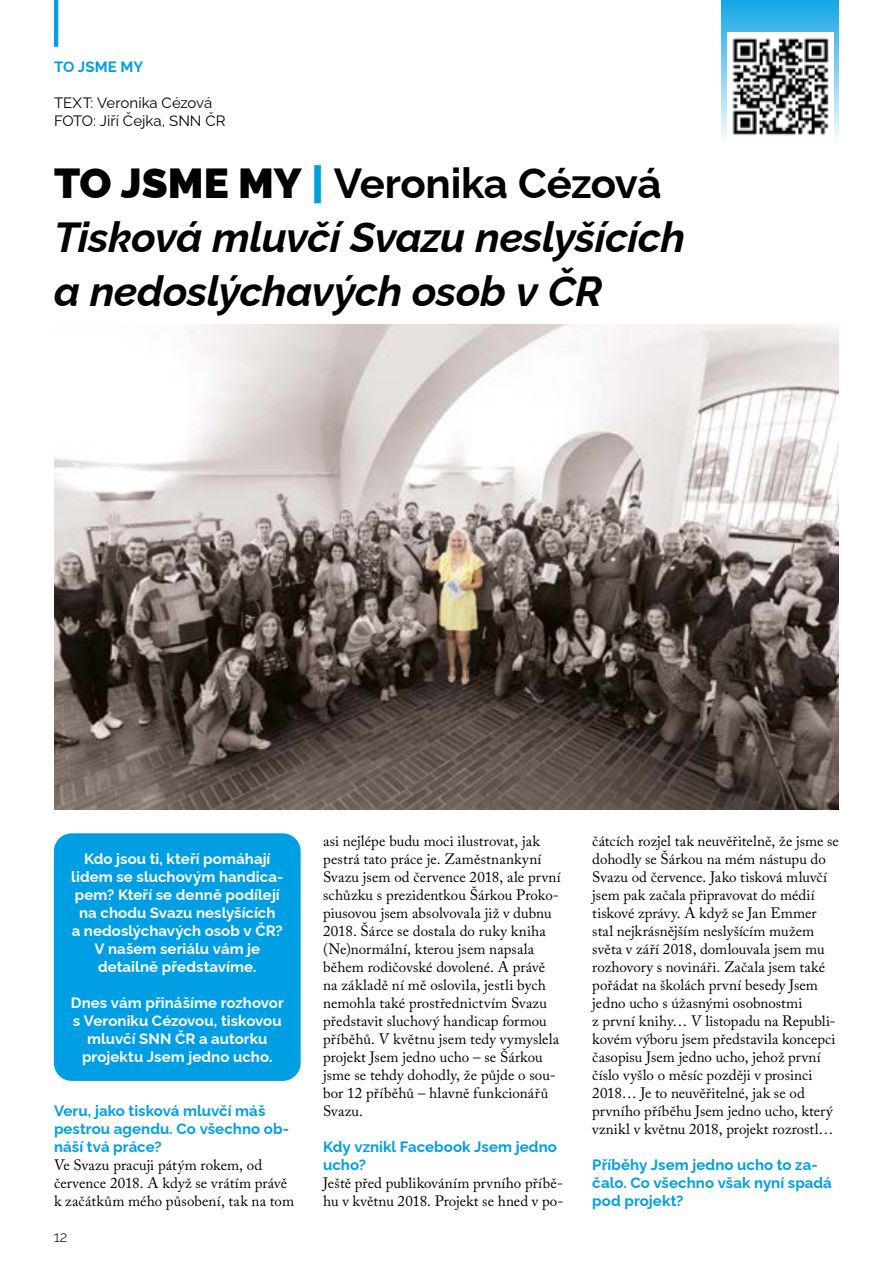
<style>
.page{position:relative;width:893px;height:1263px;background:#fff}
.page>*{position:absolute;margin:0;border:0;box-sizing:border-box;transform-origin:0 0}
.t1{font:italic 700 42px/54px "Raleway";letter-spacing:-.01em;color:#000}
.t2{font:15px/18px "Adobe Caslon Pro";letter-spacing:.005em;color:#000}
.t3{font:700 15px/18px "Raleway";letter-spacing:.005em;color:#fff;text-align:center}
.t4{font:700 15px/18px "Raleway";letter-spacing:.005em;color:#009fe3}
.t5{font:15px/18px "Raleway";letter-spacing:.005em;color:#000}
.t6{font:300 15px "Raleway";color:#000}
.s1{font-weight:900;font-style:normal}
.s2{font-weight:900;font-style:normal;color:#009fe3}
.s3{font-style:normal}
</style>
<div class="page">
<div style="left:54px;top:833px;width:247px;height:248px;background:#009fe3;border-radius:18px"></div>
<hr style="left:54px;top:0;width:4px;height:47px;background:#009ee3">
<svg style="left:722px;top:0;width:117px;height:139px"></svg>
<img style="left:727px;top:33px;width:107px;height:106px">
<img style="left:54px;top:324px;width:785px;height:486px">
<p class="t4" style="left:54px;top:56px;width:91px">TO JSME MY</p>
<p class="t5" style="left:54px;top:92px;width:173px">TEXT: Veronika Cézová<br>FOTO: Jiří Čejka, SNN ČR</p>
<h1 class="t1" style="left:54px;top:152px;width:633px"><span class="s1">TO JSME MY</span> <span class="s2">|</span> <span class="s3">Veronika Cézová<br></span>Tisková mluvčí Svazu neslyšících a nedoslýchavých osob v ČR</h1>
<p class="t3" style="left:71px;top:848px;width:214px">Kdo jsou ti, kteří pomáhají lidem se sluchovým handica&shy;pem? Kteří se denně podílejí na chodu Svazu neslyšících<br>a nedoslýchavých osob v ČR?<br>V našem seriálu vám je detailně představíme.</p>
<p class="t3" style="left:71px;top:992px;width:215px">Dnes vám přinášíme rozhovor s Veroniku Cézovou, tiskovou mluvčí SNN ČR a autorku projektu Jsem jedno ucho.</p>
<p class="t4" style="left:54px;top:1100px;width:237px">Veru, jako tisková mluvčí máš pestrou agendu. Co všechno ob&shy;náší tvá práce?</p>
<p class="t2" style="left:54px;top:1156px;width:242px">Ve Svazu pracuji pátým rokem, od července 2018. A když se vrátím právě k začátkům mého působení, tak na tom</p>
<p class="t6" style="left:54px;top:1225px;width:15px">12</p>
<p class="t2" style="left:323px;top:832px;width:239px">asi nejlépe budu moci ilustrovat, jak pestrá tato práce je. Zaměstnankyní Svazu jsem od července 2018, ale první schůzku s prezidentkou Šárkou Proko&shy;piusovou jsem absolvovala již v dubnu 2018. Šárce se dostala do ruky kniha (Ne)normální, kterou jsem napsala během rodičovské dovolené. A právě na základě ní mě oslovila, jestli bych nemohla také prostřednictvím Svazu představit sluchový handicap formou příběhů. V květnu jsem tedy vymyslela projekt Jsem jedno ucho – se Šárkou jsme se tehdy dohodly, že půjde o sou&shy;bor 12 příběhů – hlavně funkcionářů Svazu.</p>
<p class="t4" style="left:323px;top:1136px;width:235px">Kdy vznikl Facebook Jsem jedno ucho?</p>
<p class="t2" style="left:323px;top:1174px;width:242px">Ještě před publikováním prvního příbě&shy;hu v květnu 2018. Projekt se hned v po-</p>
<p class="t2" style="left:592px;top:832px;width:248px">čátcích rozjel tak neuvěřitelně, že jsme se dohodly se Šárkou na mém nástupu do Svazu od července. Jako tisková mluvčí jsem pak začala připravovat do médií tiskové zprávy. A když se Jan Emmer stal nejkrásnějším neslyšícím mužem světa v září 2018, domlouvala jsem mu rozhovory s novináři. Začala jsem také pořádat na školách první besedy Jsem jedno ucho s úžasnými osobnostmi<br>z první knihy… V listopadu na Republi&shy;kovém výboru jsem představila koncepci časopisu Jsem jedno ucho, jehož první číslo vyšlo o měsíc později v prosinci 2018… Je to neuvěřitelné, jak se od prvního příběhu Jsem jedno ucho, který vznikl v květnu 2018, projekt rozrostl…</p>
<p class="t4" style="left:592px;top:1154px;width:241px">Příběhy Jsem jedno ucho to za&shy;čalo. Co všechno však nyní spadá pod projekt?</p>
</div>
